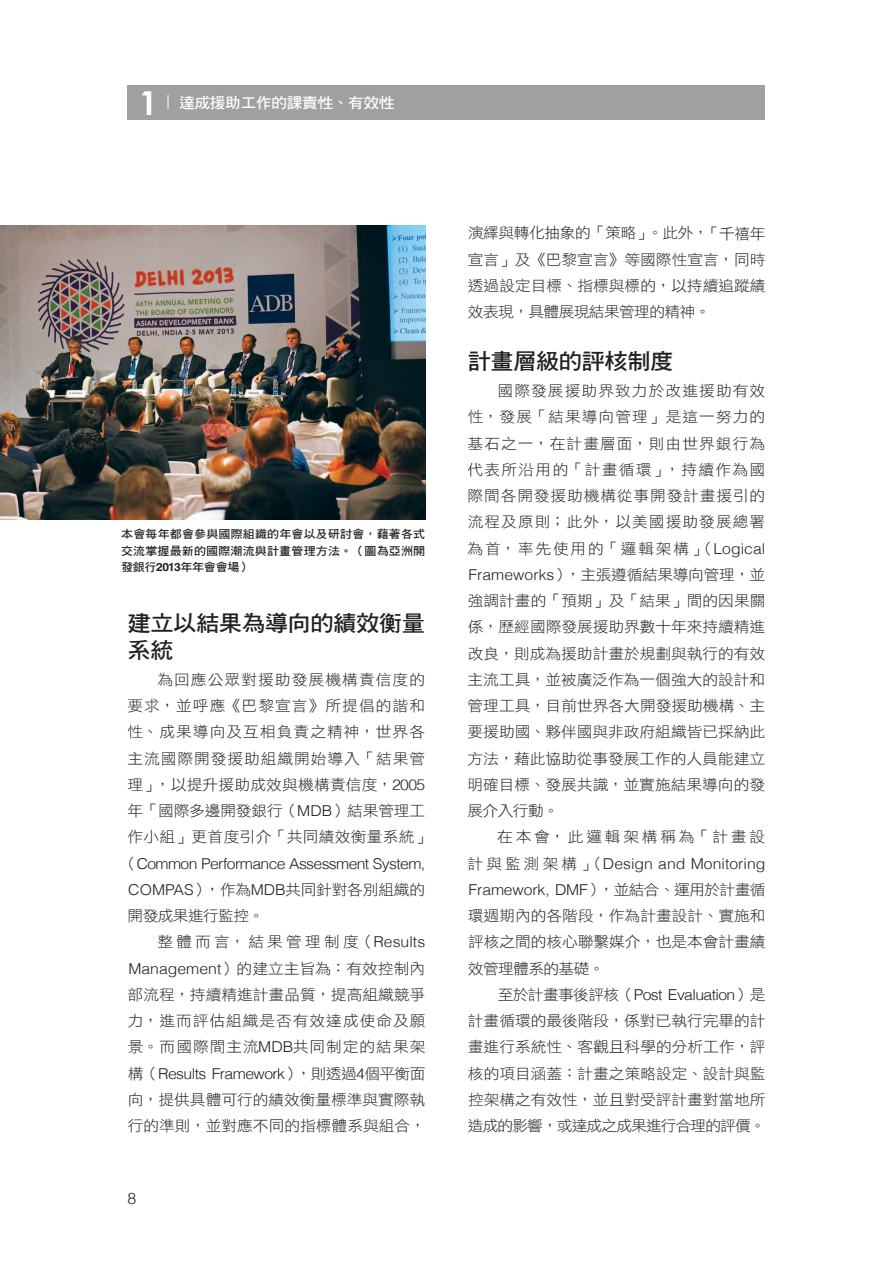
<style>
.page{position:relative;width:893px;height:1263px;background:#fff}
.page>*{position:absolute;margin:0;border:0;box-sizing:border-box;transform-origin:0 0}
.t1{font:22.2px/26.2px "DF Hei Std W7";letter-spacing:-.025em;color:#231f20;scale:1.05 1}
.t2{font:300 15.9px "Helvetica";color:#231f20}
.t3{font:15px/26.2px "DF Hei Std W3";color:#231f20;text-align:justify;scale:1.05 1}
.t4{font:15px/26.2px "DF Hei Std W3";letter-spacing:.06em;color:#231f20;scale:1.05 1}
.t5{font:300 15px "Helvetica";letter-spacing:-.035em;color:#231f20;scale:1.05 1}
.t6{font:300 15px/26.2px "Helvetica";color:#231f20;scale:1.05 1}
.t7{font:15px "DF Hei Std W3";letter-spacing:.175em;color:#231f20;scale:1.05 1}
.t8{font:15px "DF Hei Std W7";letter-spacing:-.025em;color:#fff;scale:1.05 1}
.t9{font:11.4px/16.5px "DF Hei Std W7";letter-spacing:.015em;color:#231f20;text-align:justify;scale:1.05 1}
.s1{font-family:"Century Gothic";font-weight:700;font-size:33px}
.s2{font-family:"Helvetica LT Std";font-weight:700}
.s3{font-family:"Helvetica";font-weight:300}
.s4{font-family:"DF Hei Std W3";font-weight:400}
</style>
<div class="page">
<div style="left:128px;top:85px;width:637px;height:34px;background:#9ea0a2"></div>
<svg style="left:168px;top:95px;width:1px;height:14px"></svg>
<img style="left:0;top:225px;width:425px;height:294px">
<p class="t8" style="left:139px;top:94px;width:245px"><span class="s1">1</span> 達成援助工作的課責性、有效性</p>
<p class="t9" style="left:121px;top:526px;width:291px">本會每年都會參與國際組織的年會以及研討會，藉著各式交流掌握最新的國際潮流與計畫管理方法。（圖為亞洲開發銀行<span class="s2">2013</span>年年會會場）</p>
<h1 class="t1" style="left:127px;top:610px;width:285px">建立以結果為導向的績效衡量系統</h1>
<p class="t4" style="left:127px;top:666px;width:290px;text-indent:30px">為回應公眾對援助發展機構責信度的要求，並呼應《巴黎宣言》所提倡的諧和性、成果導向及互相負責之精神，世界各主流國際開發援助組織開始導入「結果管理」，以提升援助成效與機構責信度，<span class="s3">2005</span>年「國際多邊開發銀行（<span class="s3">MDB</span>）結果管理工作小組」更首度引介「共同績效衡量系統」</p>
<p class="t5" style="left:122px;top:851px;width:291px"><span class="s4">（</span>Common Performance Assessment System,</p>
<p class="t3" style="left:128px;top:876px;width:285px"><span class="s3">COMPAS</span>），作為<span class="s3">MDB</span>共同針對各別組織的開發成果進行監控。</p>
<p class="t3" style="left:128px;top:928px;width:285px;text-indent:30px">整體而言，結果管理制度（<span class="s3">Results Management</span>）的建立主旨為：有效控制內部流程，持續精進計畫品質，提高組織競爭力，進而評估組織是否有效達成使命及願景。而國際間主流<span class="s3">MDB</span>共同制定的結果架</p>
<p class="t5" style="left:128px;top:1061px;width:285px"><span class="s4">構（</span>Results Framework<span class="s4">），則透過</span>4<span class="s4">個平衡面</span></p>
<p class="t3" style="left:128px;top:1086px;width:285px">向，提供具體可行的績效衡量標準與實際執行的準則，並對應不同的指標體系與組合，</p>
<p class="t2" style="left:128px;top:1185px;width:10px">8</p>
<p class="t3" style="left:468px;top:220px;width:285px">演繹與轉化抽象的「策略」。此外，「千禧年宣言」及《巴黎宣言》等國際性宣言，同時透過設定目標、指標與標的，以持續追蹤績效表現，具體展現結果管理的精神。</p>
<h1 class="t1" style="left:468px;top:347px;width:197px">計畫層級的評核制度</h1>
<p class="t3" style="left:467px;top:377px;width:285px;text-indent:30px">國際發展援助界致力於改進援助有效性，發展「結果導向管理」是這一努力的基石之一，在計畫層面，則由世界銀行為代表所沿用的「計畫循環」，持續作為國際間各開發援助機構從事開發計畫援引的流程及原則；此外，以美國援助發展總署為首，率先使用的「邏輯架構」（<span class="s3">Logical Frameworks</span>），主張遵循結果導向管理，並強調計畫的「預期」及「結果」間的因果關係，歷經國際發展援助界數十年來持續精進改良，則成為援助計畫於規劃與執行的有效主流工具，並被廣泛作為一個強大的設計和管理工具，目前世界各大開發援助機構、主要援助國、夥伴國與非政府組織皆已採納此方法，藉此協助從事發展工作的人員能建立明確目標、發展共識，並實施結果導向的發展介入行動。</p>
<p class="t7" style="left:497px;top:829px;width:257px">在本會，此邏輯架構稱為「計畫設</p>
<p class="t6" style="left:467px;top:849px;width:285px"><span class="s4">計與監測架構」（</span>Design and Monitoring<br>Framework, DMF<span class="s4">），並結合、運用於計畫循</span></p>
<p class="t3" style="left:468px;top:902px;width:285px">環週期內的各階段，作為計畫設計、實施和評核之間的核心聯繫媒介，也是本會計畫績效管理體系的基礎。</p>
<p class="t5" style="left:498px;top:982px;width:257px"><span class="s4">至於計畫事後評核（</span>Post Evaluation<span class="s4">）是</span></p>
<p class="t3" style="left:468px;top:1007px;width:285px">計畫循環的最後階段，係對已執行完畢的計畫進行系統性、客觀且科學的分析工作，評核的項目涵蓋：計畫之策略設定、設計與監控架構之有效性，並且對受評計畫對當地所造成的影響，或達成之成果進行合理的評價。</p>
</div>
